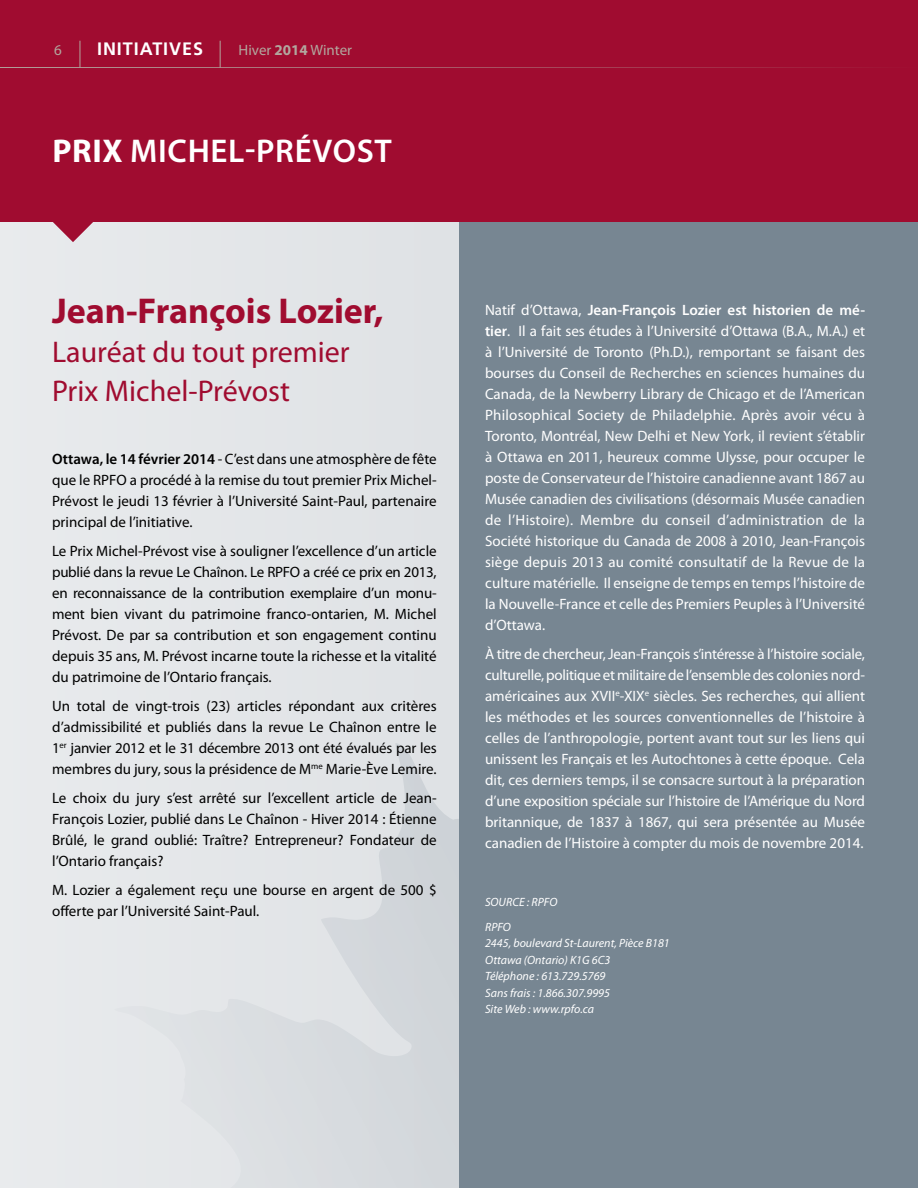
<style>
.page{position:relative;width:918px;height:1188px;background:#e5e7ea}
.page>*{position:absolute;margin:0;border:0;box-sizing:border-box;transform-origin:0 0}
.t1{font:700 36px "Myriad Pro";color:#a00c30}
.t2{font:600 33px "Myriad Pro";letter-spacing:.02em;color:#fff}
.t3{font:30px/39px "Myriad Pro";color:#a00c30}
.t4{font:700 18px "Frutiger";letter-spacing:.05em;color:#fff}
.Texte_Myriad{font:15px/21px "Myriad Pro";color:#fff;text-align:justify}
.Texte_Myriad-2{font:15px/21px "Myriad Pro";color:#000;text-align:justify}
.t5{font:15px "Myriad Pro";color:#b2a79e}
.Texte_Myriad-3{font:italic 12px/16.5px "Myriad Pro";color:#fff}
.s1{font-weight:700}
.s2{font-weight:600}
</style>
<div class="page">
<div style="left:459px;top:206px;width:459px;height:982px;background:#778692"></div>
<svg style="left:235px;top:743px;width:224px;height:445px;fill:#dbdee2"></svg>
<div style="left:0;top:0;width:918px;height:222px;background:#a00c30"></div>
<svg style="left:53px;top:222px;width:40px;height:20px"></svg>
<hr style="left:0;top:67px;width:918px;height:1px;background:#b2a79e">
<svg style="left:220px;top:41px;width:1px;height:27px"></svg>
<svg style="left:80px;top:41px;width:1px;height:27px"></svg>
<p class="t5" style="left:54px;top:41px;width:9px">6</p>
<p class="t4" style="left:97px;top:38px;width:107px">INITIATIVES</p>
<p class="t5" style="left:239px;top:41px;width:115px">Hiver <span class="s1">2014</span> Winter</p>
<p class="t2" style="left:52px;top:130px;width:341px"><span class="s1">PRIX</span> MICHEL-PRÉVOST</p>
<p class="t1" style="left:52px;top:288px;width:333px">Jean-François Lozier,</p>
<p class="t3" style="left:52px;top:332px;width:299px">Lauréat du tout premier<br>Prix Michel-Prévost</p>
<p class="Texte_Myriad-2" style="left:52px;top:448px;width:386px"><span class="s2">Ottawa, le 14 février 2014</span> - C’est dans une atmosphère de fête que le RPFO a procédé à la remise du tout premier Prix Michel-Prévost le jeudi 13 février à l’Université Saint-Paul, partenaire principal de l’initiative.</p>
<p class="Texte_Myriad-2" style="left:52px;top:540px;width:386px">Le Prix Michel-Prévost vise à souligner l’excellence d’un article publié dans la revue Le Chaînon. Le RPFO a créé ce prix en 2013, en reconnaissance de la contribution exemplaire d’un monu&shy;ment bien vivant du patrimoine franco-ontarien, M. Michel Prévost. De par sa contribution et son engagement continu depuis 35 ans, M. Prévost incarne toute la richesse et la vitalité du patrimoine de l’Ontario français.</p>
<p class="Texte_Myriad-2" style="left:52px;top:695px;width:386px">Un total de vingt-trois (23) articles répondant aux critères d’admissibilité et publiés dans la revue Le Chaînon entre le 1<sup>er</sup> janvier 2012 et le 31 décembre 2013 ont été évalués par les membres du jury, sous la présidence de M<sup>me</sup> Marie-Ève Lemire.</p>
<p class="Texte_Myriad-2" style="left:52px;top:787px;width:386px">Le choix du jury s’est arrêté sur l’excellent article de Jean-François Lozier, publié dans Le Chaînon - Hiver 2014 : Étienne Brûlé, le grand oublié: Traître? Entrepreneur? Fondateur de l’Ontario français?</p>
<p class="Texte_Myriad-2" style="left:52px;top:879px;width:386px">M. Lozier a également reçu une bourse en argent de 500 $ offerte par l’Université Saint-Paul.</p>
<p class="Texte_Myriad" style="left:485px;top:299px;width:382px">Natif d’Ottawa, <span class="s2">Jean-François Lozier est historien de mé&shy;tier</span>. Il a fait ses études à l’Université d’Ottawa (B.A., M.A.) et à l’Université de Toronto (Ph.D.), remportant se faisant des bourses du Conseil de Recherches en sciences humaines du Canada, de la Newberry Library de Chicago et de l’American Philosophical Society de Philadelphie. Après avoir vécu à Toronto, Montréal, New Delhi et New York, il revient s’établir à Ottawa en 2011, heureux comme Ulysse, pour occuper le poste de Conservateur de l’histoire canadienne avant 1867 au Musée canadien des civilisations (désormais Musée canadien de l’Histoire). Membre du conseil d’administration de la Société historique du Canada de 2008 à 2010, Jean-François siège depuis 2013 au comité consultatif de la Revue de la culture matérielle. Il enseigne de temps en temps l’histoire de la Nouvelle-France et celle des Premiers Peuples à l’Université d’Ottawa.</p>
<p class="Texte_Myriad" style="left:485px;top:643px;width:382px">À titre de chercheur, Jean-François s’intéresse à l’histoire sociale, culturelle, politique et militaire de l’ensemble des colonies nord&shy;américaines aux XVII<sup>e</sup>-XIX<sup>e</sup> siècles. Ses recherches, qui allient les méthodes et les sources conventionnelles de l’histoire à celles de l’anthropologie, portent avant tout sur les liens qui unissent les Français et les Autochtones à cette époque. Cela dit, ces derniers temps, il se consacre surtout à la préparation d’une exposition spéciale sur l’histoire de l’Amérique du Nord britannique, de 1837 à 1867, qui sera présentée au Musée canadien de l’Histoire à compter du mois de novembre 2014.</p>
<p class="Texte_Myriad-3" style="left:485px;top:894px;width:74px">SOURCE : RPFO</p>
<p class="Texte_Myriad-3" style="left:485px;top:918px;width:186px">RPFO<br>2445, boulevard St-Laurent, Pièce B181<br>Ottawa (Ontario) K1G 6C3<br>Téléphone : 613.729.5769<br>Sans frais : 1.866.307.9995<br>Site Web : www.rpfo.ca</p>
</div>
